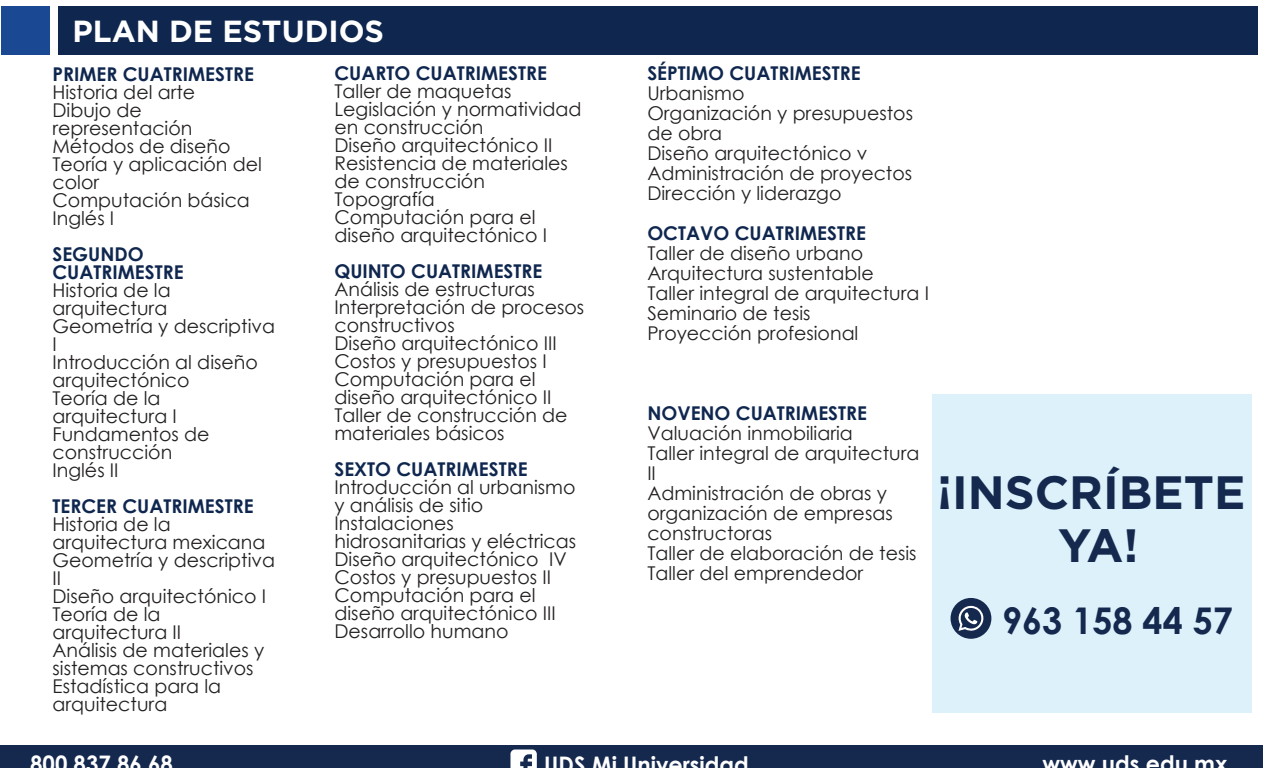
<style>
.page{position:relative;width:1263px;height:768px;background:#fff}
.page>*{position:absolute;margin:0;border:0;box-sizing:border-box;transform-origin:0 0}
.t1{font:700 46.8px/52.8px "Gotham";color:#15294f;text-align:center}
.t2{font:700 36.8px "Century Gothic";color:#15294f}
.t3{font:700 30.4px "Gotham";color:#fff}
.t4{font:700 22.8px "Century Gothic";color:#fff}
.t5{font:19px/18px "Century Gothic";color:#231f20}
.t6{font:700 19px/18px "Century Gothic";color:#0f274f}
</style>
<div class="page">
<div style="left:0;top:745px;width:1263px;height:23px;background:#15294f"></div>
<svg style="left:510px;top:750px;width:27px;height:18px"></svg>
<div style="left:58px;top:6px;width:1199px;height:49px;background:#0f274f"></div>
<div style="left:1px;top:6px;width:49px;height:49px;background:#1a4893"></div>
<div style="left:932px;top:394px;width:319px;height:319px;background:#ddf1fa"></div>
<div style="left:950px;top:598px;width:41px;height:41px;background:#15294f;border-radius:50%"></div>
<svg style="left:958px;top:606px;width:26px;height:25px"></svg>
<h3 class="t3" style="left:73px;top:11px;width:313px">PLAN DE ESTUDIOS</h3>
<p class="t6" style="left:52px;top:65px;width:203px">PRIMER CUATRIMESTRE</p>
<p class="t5" style="left:52px;top:83px;width:211px">Historia del arte<br>Dibujo de representación<br>Métodos de diseño<br>Teoría y aplicación del color<br>Computación básica<br>Inglés I</p>
<p class="t6" style="left:52px;top:245px;width:133px">SEGUNDO<br>CUATRIMESTRE</p>
<p class="t5" style="left:52px;top:281px;width:224px">Historia de la arquitectura<br>Geometría y descriptiva<br>I<br>Introducción al diseño arquitectónico<br>Teoría de la arquitectura I<br>Fundamentos de construcción<br>Inglés II</p>
<p class="t6" style="left:52px;top:496px;width:203px">TERCER CUATRIMESTRE</p>
<p class="t5" style="left:52px;top:515px;width:224px">Historia de la arquitectura mexicana<br>Geometría y descriptiva<br>II<br>Diseño arquitectónico I<br>Teoría de la arquitectura II<br>Análisis de materiales y sistemas constructivos<br>Estadística para la arquitectura</p>
<p class="t6" style="left:334px;top:64px;width:214px">CUARTO CUATRIMESTRE</p>
<p class="t5" style="left:334px;top:82px;width:248px">Taller de maquetas<br>Legislación y normatividad en construcción<br>Diseño arquitectónico II<br>Resistencia de materiales de construcción<br>Topografía<br>Computación para el diseño arquitectónico I</p>
<p class="t6" style="left:334px;top:262px;width:209px">QUINTO CUATRIMESTRE</p>
<p class="t5" style="left:334px;top:280px;width:251px">Análisis de estructuras<br>Interpretación de procesos constructivos<br>Diseño arquitectónico III<br>Costos y presupuestos I<br>Computación para el diseño arquitectónico II<br>Taller de construcción de materiales básicos</p>
<p class="t6" style="left:334px;top:460px;width:195px">SEXTO CUATRIMESTRE</p>
<p class="t5" style="left:334px;top:478px;width:243px">Introducción al urbanismo y análisis de sitio<br>Instalaciones hidrosanitarias y eléctricas<br>Diseño arquitectónico IV<br>Costos y presupuestos II<br>Computación para el diseño arquitectónico III<br>Desarrollo humano</p>
<p class="t6" style="left:647px;top:64px;width:215px">SÉPTIMO CUATRIMESTRE</p>
<p class="t5" style="left:647px;top:83px;width:267px;line-height:20px">Urbanismo<br>Organización y presupuestos de obra<br>Diseño arquitectónico v<br>Administración de proyectos<br>Dirección y liderazgo</p>
<p class="t6" style="left:647px;top:224px;width:220px">OCTAVO CUATRIMESTRE</p>
<p class="t5" style="left:647px;top:243px;width:283px;line-height:20px">Taller de diseño urbano<br>Arquitectura sustentable<br>Taller integral de arquitectura I<br>Seminario de tesis<br>Proyección profesional</p>
<p class="t6" style="left:647px;top:404px;width:221px">NOVENO CUATRIMESTRE</p>
<p class="t5" style="left:647px;top:423px;width:274px;line-height:20px">Valuación inmobiliaria<br>Taller integral de arquitectura<br>II<br>Administración de obras y organización de empresas constructoras<br>Taller de elaboración de tesis<br>Taller del emprendedor</p>
<h1 class="t1" style="left:937px;top:466px;width:310px">¡INSCRÍBETE<br>YA!</h1>
<h2 class="t2" style="left:1002px;top:598px;width:232px">963 158 44 57</h2>
<p class="t4" style="left:30px;top:750px;width:144px">800 837 86 68</p>
<p class="t4" style="left:544px;top:750px;width:206px">UDS Mi Universidad</p>
<p class="t4" style="left:1042px;top:750px;width:187px">www uds edu mx</p>
</div>
